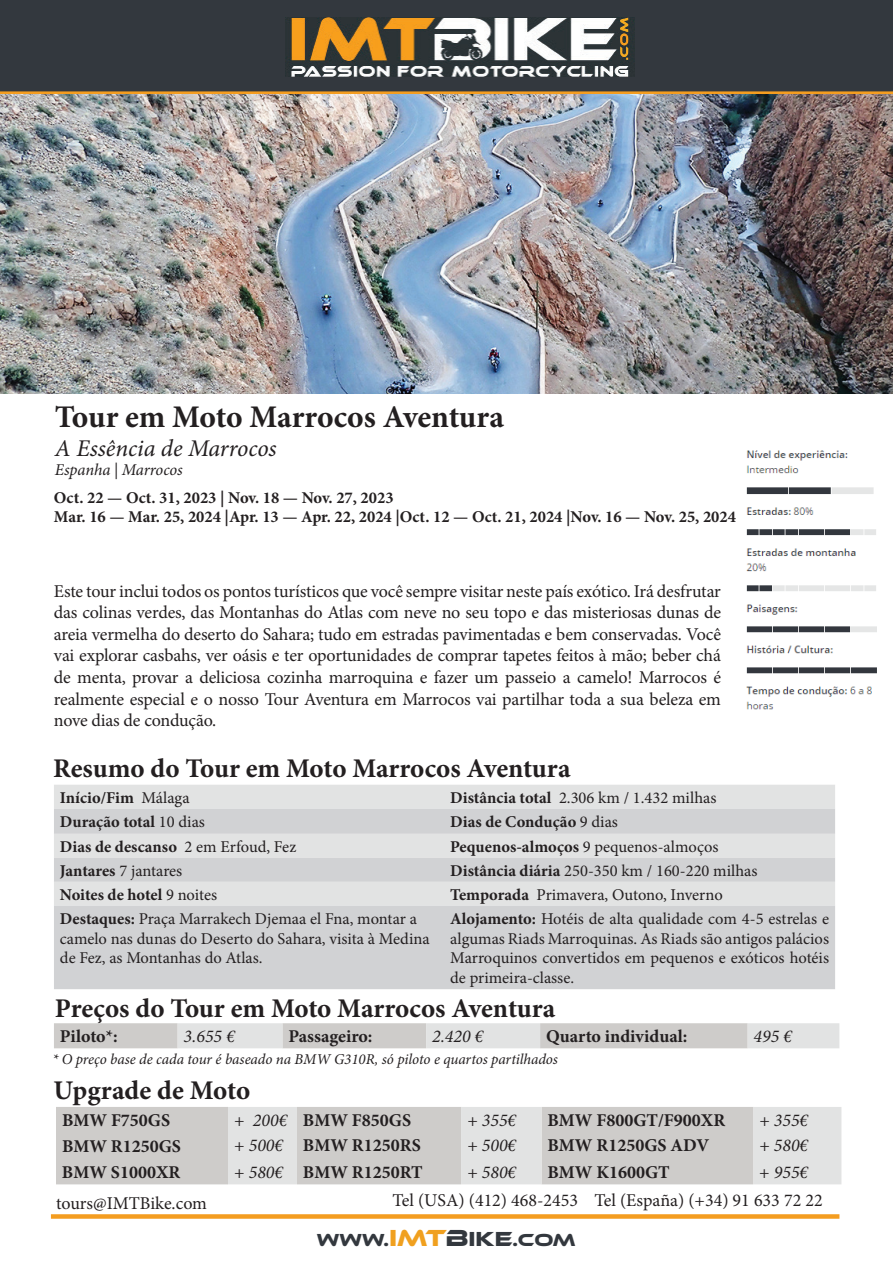
<style>
.page{position:relative;width:893px;height:1263px;background:#fff}
.page>*{position:absolute;margin:0;border:0;box-sizing:border-box;transform-origin:0 0}
.t1{font:700 31.5px "Minion Pro";letter-spacing:-.005em;color:#231f20}
.t2{font:700 27px "Minion Pro";letter-spacing:-.005em;color:#231f20}
.t3{font:italic 24px "Minion Pro";letter-spacing:-.005em;color:#231f20}
.t4{font:18px/21.6px "Minion Pro";letter-spacing:-.005em;color:#231f20;text-align:justify}
.t5{font:700 18px "Minion Pro";color:#231f20}
.t6{font:italic 18px "Minion Pro";color:#231f20}
.t7{font:18px "Ethnocentric Rg";color:#33383e}
.t8{font:16.5px/19.8px "Minion Pro";color:#231f20}
.t9{font:700 16.5px/19.8px "Minion Pro";color:#231f20}
.t10{font:italic 16.5px "Minion Pro";letter-spacing:-.005em;color:#231f20}
.t11{font:italic 15px "Minion Pro";letter-spacing:-.005em;color:#231f20}
.s1{font-weight:400}
.s2{font-weight:700}
.s3{font-weight:400;font-style:italic}
.s4{font-size:24px;color:#f0a01f}
.s5{font-size:24px}
.s6{font-size:21px}
</style>
<div class="page">
<div style="left:0;top:0;width:893px;height:94px;background:#33383e"></div>
<hr style="left:0;top:91px;width:893px;height:3px;background:#f49d20">
<div style="left:51px;top:1214px;width:788px;height:5px;background:#f49d20"></div>
<img style="left:746px;top:450px;width:131px;height:260px">
<img style="left:286px;top:18px;width:348px;height:58px">
<div style="left:54px;top:785px;width:781px;height:73px;background:#e2e3e3"></div>
<div style="left:54px;top:809px;width:781px;height:25px;background:#d1d2d4"></div>
<svg style="left:54px;top:858px;width:781px;height:131px;background:#d4d5d6"></svg>
<svg style="left:54px;top:1023px;width:785px;height:25px;background:#d6d5d4"></svg>
<div style="left:56px;top:1107px;width:172px;height:77px;background:#ceccca"></div>
<svg style="left:228px;top:1107px;width:613px;height:77px;background:#d5d4d3"></svg>
<img style="left:0;top:94px;width:892px;height:299px">
<h1 class="t1" style="left:55px;top:394px;width:451px">Tour em Moto Marrocos Aventura</h1>
<h3 class="t3" style="left:55px;top:431px;width:223px">A Essência de Marrocos</h3>
<p class="t10" style="left:55px;top:459px;width:129px">Espanha | Marrocos</p>
<p class="t9" style="left:54px;top:487px;width:684px">Oct. 22 — Oct. 31, 2023 | Nov. 18 — Nov. 27, 2023<br>Mar. 16 — Mar. 25, 2024 |Apr. 13 — Apr. 22, 2024 |Oct. 12 — Oct. 21, 2024 |Nov. 16 — Nov. 25, 2024</p>
<p class="t4" style="left:54px;top:580px;width:669px">Este tour inclui todos os pontos turísticos que você sempre visitar neste país exótico. Irá desfrutar das colinas verdes, das Montanhas do Atlas com neve no seu topo e das misteriosas dunas de areia vermelha do deserto do Sahara; tudo em estradas pavimentadas e bem conservadas. Você vai explorar casbahs, ver oásis e ter oportunidades de comprar tapetes feitos à mão; beber chá de menta, provar a deliciosa cozinha marroquina e fazer um passeio a camelo! Marrocos é realmente especial e o nosso Tour Aventura em Marrocos vai partilhar toda a sua beleza em nove dias de condução.</p>
<h2 class="t2" style="left:53px;top:749px;width:519px">Resumo do Tour em Moto Marrocos Aventura</h2>
<p class="t9" style="left:60px;top:787px;width:131px">Início/Fim <span class="s1">Málaga</span></p>
<p class="t8" style="left:450px;top:788px;width:268px"><span class="s2">Distância total</span> 2.306 km / 1.432 milhas</p>
<p class="t9" style="left:60px;top:811px;width:147px">Duração total <span class="s1">10 dias</span></p>
<p class="t9" style="left:450px;top:811px;width:169px">Dias de Condução <span class="s1">9 dias</span></p>
<p class="t9" style="left:60px;top:836px;width:238px">Dias de descanso <span class="s1">2 em Erfoud, Fez</span></p>
<p class="t8" style="left:450px;top:837px;width:270px"><span class="s2">Pequenos-almoços</span> 9 pequenos-almoços</p>
<p class="t8" style="left:60px;top:861px;width:124px"><span class="s2">Jantares</span> 7 jantares</p>
<p class="t8" style="left:450px;top:861px;width:309px"><span class="s2">Distância diária</span> 250-350 km / 160-220 milhas</p>
<p class="t9" style="left:60px;top:884px;width:159px">Noites de hotel <span class="s1">9 noites</span></p>
<p class="t8" style="left:450px;top:885px;width:274px"><span class="s2">Temporada</span> Primavera, Outono, Inverno</p>
<p class="t8" style="left:60px;top:909px;width:371px"><span class="s2">Destaques:</span> Praça Marrakech Djemaa el Fna, montar a camelo nas dunas do Deserto do Sahara, visita à Medina de Fez, as Montanhas do Atlas.</p>
<p class="t8" style="left:450px;top:909px;width:380px;text-align:justify"><span class="s2">Alojamento:</span> Hotéis de alta qualidade com 4-5 estrelas e algumas Riads Marroquinas. As Riads são antigos palácios Marroquinos convertidos em pequenos e exóticos hotéis de primeira-classe.</p>
<h2 class="t2" style="left:55px;top:989px;width:502px">Preços do Tour em Moto Marrocos Aventura</h2>
<p class="t5" style="left:60px;top:1024px;width:59px">Piloto*:</p>
<p class="t6" style="left:184px;top:1024px;width:53px">3.655 €</p>
<p class="t5" style="left:288px;top:1024px;width:86px">Passageiro:</p>
<p class="t6" style="left:432px;top:1024px;width:53px">2.420 €</p>
<p class="t5" style="left:546px;top:1024px;width:143px">Quarto individual:</p>
<p class="t6" style="left:754px;top:1024px;width:40px">495 €</p>
<p class="t11" style="left:52px;top:1049px;width:507px">* O preço base de cada tour é baseado na BMW G310R, só piloto e quartos partilhados</p>
<h2 class="t2" style="left:54px;top:1071px;width:198px">Upgrade de Moto</h2>
<p class="t5" style="left:62px;top:1107px;width:110px">BMW F750GS</p>
<p class="t5" style="left:234px;top:1107px;width:179px"><span class="s3">+ 200€</span> BMW F850GS</p>
<p class="t6" style="left:467px;top:1108px;width:51px">+ 355€</p>
<p class="t5" style="left:547px;top:1107px;width:179px">BMW F800GT/F900XR</p>
<p class="t6" style="left:759px;top:1108px;width:51px">+ 355€</p>
<p class="t5" style="left:62px;top:1133px;width:121px">BMW R1250GS</p>
<p class="t5" style="left:234px;top:1133px;width:188px"><span class="s3">+ 500€</span> BMW R1250RS</p>
<p class="t6" style="left:467px;top:1133px;width:51px">+ 500€</p>
<p class="t5" style="left:547px;top:1133px;width:163px">BMW R1250GS ADV</p>
<p class="t6" style="left:759px;top:1133px;width:51px">+ 580€</p>
<p class="t5" style="left:62px;top:1160px;width:120px">BMW S1000XR</p>
<p class="t5" style="left:234px;top:1160px;width:190px"><span class="s3">+ 580€</span> BMW R1250RT</p>
<p class="t6" style="left:467px;top:1160px;width:51px">+ 580€</p>
<p class="t5" style="left:547px;top:1160px;width:124px">BMW K1600GT</p>
<p class="t6" style="left:759px;top:1160px;width:51px">+ 955€</p>
<p class="t4" style="left:56px;top:1193px;width:153px">tours@IMTBike.com</p>
<p class="t4" style="left:594px;top:1189px;width:230px">Tel (España) (+34) 91 633 72 22</p>
<p class="t7" style="left:317px;top:1229px;width:260px">WWW.<span class="s4">IMT</span><span class="s5">B</span><span class="s6">IKE</span>.COM</p>
<p class="t4" style="left:392px;top:1189px;width:187px">Tel (USA) (412) 468-2453</p>
</div>
